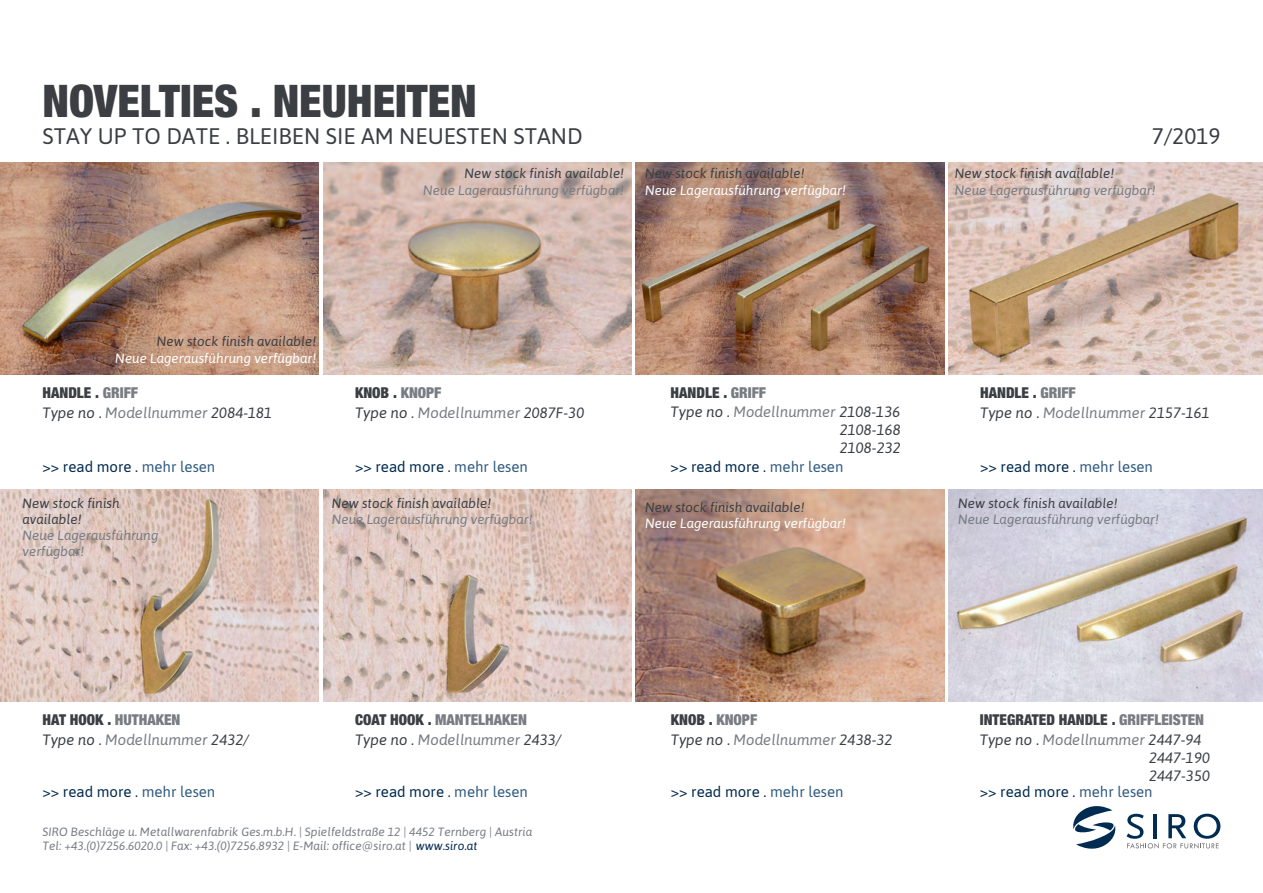
<style>
.page{position:relative;width:1263px;height:893px;background:#fff}
.page>*{position:absolute;margin:0;border:0;box-sizing:border-box;transform-origin:0 0}
.t1{font:900 condensed 45px "Helvetica Neue LTW1 G";color:#3b3f44}
.t2{font:22.5px "Asap";color:#3b3f44}
.t3{font:italic 15px/18px "Asap";color:#3b3f44}
.t4{font:15px "Asap";color:#00294e}
.t5{font:900 condensed 15px "Helvetica Neue LTW1 G";color:#3b3f44}
.t6{font:900 condensed 15px "Helvetica Neue LTW1 G";color:#787c83}
.t7{font:italic 13.5px/16.2px "Asap";color:#3b3f44}
.t8{font:italic 13.5px/16.2px "Asap";color:#787c83}
.t9{font:italic 13.5px "Asap";color:#fff}
.t10{font:italic 12px/14.4px "Asap";color:#787c83}
.s1{color:#787c83}
.s2{color:#305a80}
.s3{color:#3b3f44}
.s4{color:#00294e}
</style>
<div class="page">
<svg style="left:1126px;top:814px;width:94px;height:34px"></svg>
<svg style="left:1073px;top:806px;width:43px;height:43px"></svg>
<img style="left:0;top:489px;width:319px;height:213px">
<img style="left:323px;top:489px;width:308px;height:213px">
<img style="left:636px;top:489px;width:308px;height:213px">
<img style="left:948px;top:489px;width:315px;height:213px">
<img style="left:0;top:162px;width:319px;height:213px">
<img style="left:323px;top:162px;width:308px;height:213px">
<img style="left:636px;top:162px;width:308px;height:213px">
<img style="left:948px;top:162px;width:315px;height:213px">
<h1 class="t1" style="left:43px;top:74px;width:436px">NOVELTIES . NEUHEITEN</h1>
<h2 class="t2" style="left:43px;top:123px;width:542px">STAY UP TO DATE . BLEIBEN SIE AM NEUESTEN STAND</h2>
<h2 class="t2" style="left:1152px;top:123px;width:70px">7/2019</h2>
<p class="t7" style="left:157px;top:333px;width:161px">New stock finish available!</p>
<p class="t9" style="left:115px;top:350px;width:203px">Neue Lagerausführung verfügbar!</p>
<p class="t7" style="left:465px;top:165px;width:161px">New stock finish available!</p>
<p class="t8" style="left:423px;top:182px;width:203px">Neue Lagerausführung verfügbar!</p>
<p class="t7" style="left:645px;top:165px;width:161px">New stock finish available!</p>
<p class="t9" style="left:645px;top:182px;width:203px">Neue Lagerausführung verfügbar!</p>
<p class="t7" style="left:955px;top:165px;width:161px">New stock finish available!</p>
<p class="t8" style="left:955px;top:182px;width:203px">Neue Lagerausführung verfügbar!</p>
<p class="t5" style="left:671px;top:384px;width:97px">HANDLE . <span class="s1">GRIFF</span></p>
<p class="t3" style="left:671px;top:403px;width:231px">Type no . <span class="s1">Modellnummer</span> 2108-136</p>
<p class="t3" style="left:840px;top:421px;width:62px">2108-168</p>
<p class="t3" style="left:840px;top:439px;width:62px">2108-232</p>
<p class="t4" style="left:671px;top:458px;width:174px">&gt;&gt; read more . <span class="s2">mehr lesen</span></p>
<p class="t5" style="left:43px;top:384px;width:97px">HANDLE . <span class="s1">GRIFF</span></p>
<p class="t3" style="left:43px;top:403px;width:231px">Type no . <span class="s1">Modellnummer</span> 2084-181</p>
<p class="t4" style="left:43px;top:458px;width:174px">&gt;&gt; read more . <span class="s2">mehr lesen</span></p>
<p class="t4" style="left:355px;top:458px;width:174px">&gt;&gt; read more . <span class="s2">mehr lesen</span></p>
<p class="t4" style="left:980px;top:458px;width:174px">&gt;&gt; read more . <span class="s2">mehr lesen</span></p>
<p class="t5" style="left:355px;top:384px;width:88px">KNOB . <span class="s1">KNOPF</span></p>
<p class="t5" style="left:980px;top:384px;width:97px">HANDLE . <span class="s1">GRIFF</span></p>
<p class="t3" style="left:355px;top:403px;width:231px">Type no . <span class="s1">Modellnummer</span> 2087F-30</p>
<p class="t3" style="left:980px;top:403px;width:231px">Type no . <span class="s1">Modellnummer</span> 2157-161</p>
<p class="t7" style="left:23px;top:495px;width:99px">New stock finish available!</p>
<p class="t8" style="left:23px;top:527px;width:137px">Neue Lagerausführung verfügbar!</p>
<p class="t7" style="left:332px;top:495px;width:161px">New stock finish available!</p>
<p class="t8" style="left:332px;top:511px;width:203px">Neue Lagerausführung verfügbar!</p>
<p class="t7" style="left:645px;top:499px;width:161px">New stock finish available!</p>
<p class="t9" style="left:645px;top:516px;width:203px">Neue Lagerausführung verfügbar!</p>
<p class="t5" style="left:43px;top:711px;width:139px">HAT HOOK . <span class="s1">HUTHAKEN</span></p>
<p class="t6" style="left:355px;top:711px;width:173px"><span class="s3">COAT HOOK .</span> MANTELHAKEN</p>
<p class="t5" style="left:671px;top:711px;width:88px">KNOB . <span class="s1">KNOPF</span></p>
<p class="t3" style="left:671px;top:730px;width:223px">Type no . <span class="s1">Modellnummer</span> 2438-32</p>
<p class="t3" style="left:43px;top:730px;width:208px">Type no . <span class="s1">Modellnummer</span> 2432/</p>
<p class="t3" style="left:355px;top:730px;width:208px">Type no . <span class="s1">Modellnummer</span> 2433/</p>
<p class="t4" style="left:43px;top:783px;width:174px">&gt;&gt; read more . <span class="s2">mehr lesen</span></p>
<p class="t4" style="left:355px;top:783px;width:174px">&gt;&gt; read more . <span class="s2">mehr lesen</span></p>
<p class="t4" style="left:671px;top:783px;width:174px">&gt;&gt; read more . <span class="s2">mehr lesen</span></p>
<p class="t10" style="left:43px;top:824px;width:491px">SIRO Beschläge u. Metallwarenfabrik Ges.m.b.H. | Spielfeldstraße 12 | 4452 Ternberg | Austria<br>Tel: +43.(0)7256.6020.0 | Fax: +43.(0)7256.8932 | E-Mail: office@siro.at | <span class="s4">www.siro.at</span></p>
<p class="t7" style="left:958px;top:495px;width:161px">New stock finish available!</p>
<p class="t8" style="left:958px;top:511px;width:203px">Neue Lagerausführung verfügbar!</p>
<p class="t5" style="left:980px;top:711px;width:226px">INTEGRATED HANDLE . <span class="s1">GRIFFLEISTEN</span></p>
<p class="t3" style="left:1149px;top:730px;width:62px;text-indent:-169px">Type no . <span class="s1">Modellnummer</span> 2447-94<br>2447-190<br>2447-350</p>
<p class="t4" style="left:980px;top:783px;width:174px">&gt;&gt; read more . <span class="s2">mehr lesen</span></p>
</div>
